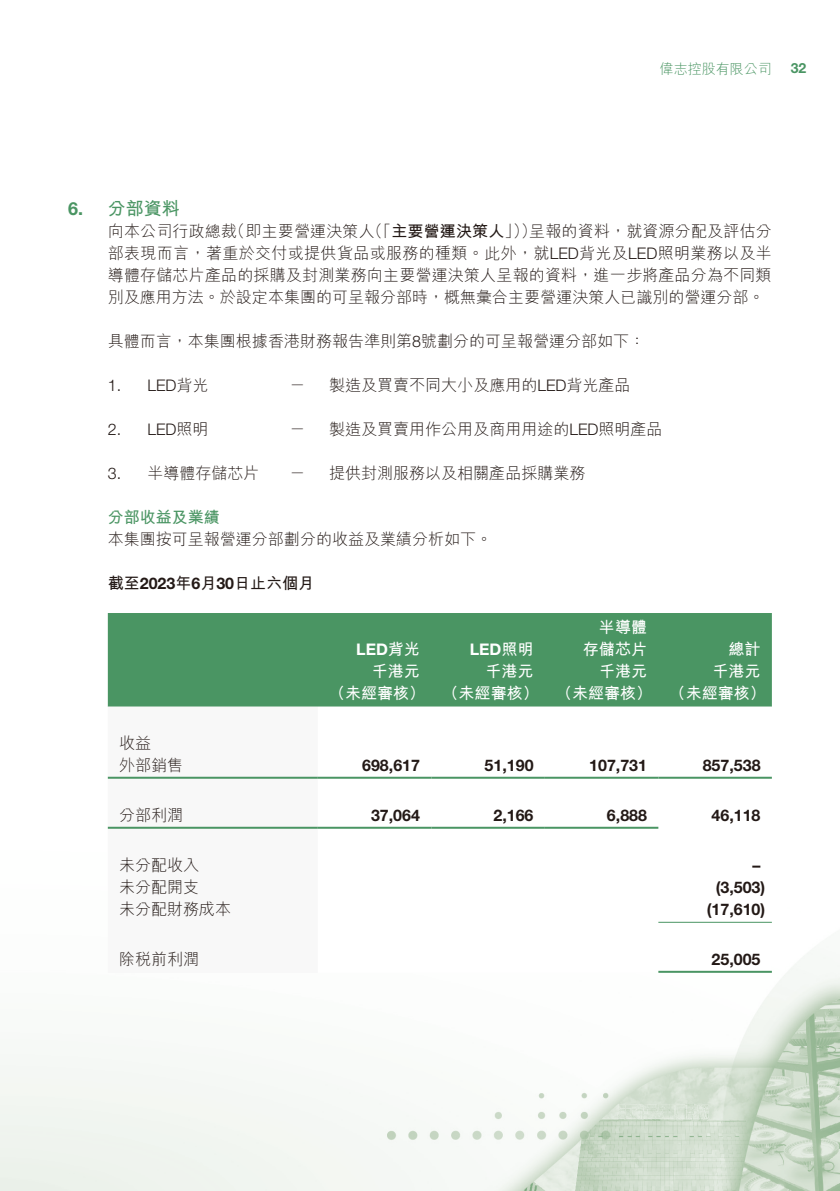
<style>
.page{position:relative;width:840px;height:1191px;background:#fff}
.page>*{position:absolute;margin:0;border:0;box-sizing:border-box;transform-origin:0 0}
.t1{font:700 18px "M Hei HK";color:#4a9563}
.t2{font:700 18px "Helvetica Neue LT Std";color:#4a9563}
.t3{font:300 16px/22px "M Hei HK";color:#231916}
.t4{font:700 16px "Helvetica Neue LT Std";color:#231916}
.t5{font:700 16px/22px "M Hei HK";color:#fff}
.t6{font:700 16px "M Hei HK";letter-spacing:.01em;color:#231916}
.t7{font:300 16px "Helvetica Neue LT Std";color:#231916}
.t8{font:700 16px "Helvetica Neue LT Std";color:#fff}
.t9{font:700 16px "M Hei HK";color:#4a9563}
.t10{font:300 14px "M Hei HK";color:#4a9563}
.t11{font:700 14px "Helvetica Neue LT Std";color:#4a9563}
.s1{font-weight:300}
.s2{font-family:"Helvetica Neue LT Std"}
.s3{font-family:"M Hei HK"}
</style>
<div class="page">
<img style="left:0;top:613px;width:839px;height:578px">
<div style="left:108px;top:613px;width:663px;height:93px;background:#4a9563"></div>
<svg style="left:108px;top:706px;width:209px;height:266px"></svg>
<svg style="left:317px;top:706px;width:454px;height:266px"></svg>
<hr style="left:108px;top:776px;width:209px;height:2px;background:#4a9563">
<hr style="left:317px;top:776px;width:114px;height:2px;background:#4a9563">
<hr style="left:431px;top:776px;width:113px;height:2px;background:#4a9563">
<hr style="left:544px;top:776px;width:114px;height:2px;background:#4a9563">
<hr style="left:658px;top:776px;width:113px;height:2px;background:#4a9563">
<hr style="left:108px;top:826px;width:209px;height:2px;background:#4a9563">
<hr style="left:317px;top:826px;width:114px;height:2px;background:#4a9563">
<hr style="left:431px;top:826px;width:113px;height:2px;background:#4a9563">
<hr style="left:544px;top:826px;width:114px;height:2px;background:#4a9563">
<hr style="left:658px;top:921px;width:113px;height:1px;background:#4a9563">
<hr style="left:658px;top:970px;width:113px;height:2px;background:#4a9563">
<p class="t10" style="left:659px;top:62px;width:113px">偉志控股有限公司</p>
<p class="t11" style="left:790px;top:59px;width:17px">32</p>
<p class="t2" style="left:68px;top:197px;width:17px">6.</p>
<p class="t1" style="left:108px;top:195px;width:73px">分部資料</p>
<p class="t3" style="left:229px;top:220px;width:147px">（即主要營運決策人</p>
<p class="t6" style="left:367px;top:219px;width:171px"><span class="s1">（「</span>主要營運決策人<span class="s1">」））</span></p>
<p class="t3" style="left:108px;top:220px;width:665px">向本公司行政總裁<br>部表現而言，著重於交付或提供貨品或服務的種類。此外，就<span class="s2">LED</span>背光及<span class="s2">LED</span>照明業務以及半導體存儲芯片產品的採購及封測業務向主要營運決策人呈報的資料，進一步將產品分為不同類別及應用方法。於設定本集團的可呈報分部時，概無彙合主要營運決策人已識別的營運分部。</p>
<p class="t3" style="left:108px;top:330px;width:538px">具體而言，本集團根據香港財務報告準則第<span class="s2">8</span>號劃分的可呈報營運分部如下：</p>
<p class="t3" style="left:329px;top:374px;width:303px">製造及買賣不同大小及應用的<span class="s2">LED</span>背光產品</p>
<p class="t3" style="left:529px;top:220px;width:244px">呈報的資料，就資源分配及評估分</p>
<p class="t7" style="left:147px;top:375px;width:63px">LED<span class="s3">背光</span></p>
<p class="t7" style="left:108px;top:375px;width:15px">1.</p>
<p class="t3" style="left:289px;top:374px;width:17px">－</p>
<p class="t7" style="left:108px;top:419px;width:15px">2.</p>
<p class="t7" style="left:147px;top:419px;width:63px">LED<span class="s3">照明</span></p>
<p class="t3" style="left:289px;top:418px;width:17px">－</p>
<p class="t3" style="left:329px;top:418px;width:335px">製造及買賣用作公用及商用用途的<span class="s2">LED</span>照明產品</p>
<p class="t3" style="left:147px;top:462px;width:113px">半導體存儲芯片</p>
<p class="t3" style="left:329px;top:462px;width:257px">提供封測服務以及相關產品採購業務</p>
<p class="t7" style="left:108px;top:463px;width:15px">3.</p>
<p class="t9" style="left:108px;top:505px;width:113px">分部收益及業績</p>
<p class="t3" style="left:108px;top:528px;width:385px">本集團按可呈報營運分部劃分的收益及業績分析如下。</p>
<p class="t6" style="left:108px;top:571px;width:208px">截至<span class="s2">2023</span>年月<span class="s2">6 30</span>日止六個月</p>
<p class="t3" style="left:289px;top:462px;width:17px">－</p>
<p class="t5" style="left:598px;top:614px;width:49px">半導體</p>
<p class="t8" style="left:356px;top:639px;width:65px">LED<span class="s3">背光</span></p>
<p class="t8" style="left:469px;top:639px;width:65px">LED<span class="s3">照明</span></p>
<p class="t5" style="left:582px;top:636px;width:65px">存儲芯片</p>
<p class="t5" style="left:728px;top:636px;width:33px">總計</p>
<p class="t5" style="left:329px;top:658px;width:438px;text-indent:43px">千港元<br>（未經審核） （未經審核） （未經審核） （未經審核(</p>
<p class="t5" style="left:485px;top:658px;width:50px">千港元</p>
<p class="t5" style="left:598px;top:658px;width:49px">千港元</p>
<p class="t5" style="left:712px;top:658px;width:49px">千港元</p>
<p class="t3" style="left:119px;top:731px;width:33px">收益</p>
<p class="t3" style="left:119px;top:753px;width:65px">外部銷售</p>
<p class="t4" style="left:362px;top:755px;width:59px">698,617</p>
<p class="t4" style="left:484px;top:755px;width:50px">51,190</p>
<p class="t4" style="left:589px;top:755px;width:59px">107,731</p>
<p class="t4" style="left:702px;top:755px;width:59px">857,538</p>
<p class="t3" style="left:119px;top:803px;width:65px">分部利潤</p>
<p class="t4" style="left:371px;top:805px;width:50px">37,064</p>
<p class="t4" style="left:493px;top:805px;width:42px">2,166</p>
<p class="t4" style="left:606px;top:805px;width:42px">6,888</p>
<p class="t4" style="left:711px;top:805px;width:50px">46,118</p>
<p class="t3" style="left:119px;top:853px;width:81px">未分配收入</p>
<p class="t4" style="left:752px;top:855px;width:9px">–</p>
<p class="t3" style="left:119px;top:875px;width:81px">未分配開支</p>
<p class="t4" style="left:715px;top:877px;width:51px">)3,503(</p>
<p class="t3" style="left:119px;top:897px;width:113px">未分配財務成本</p>
<p class="t4" style="left:706px;top:899px;width:60px">)17,610(</p>
<p class="t3" style="left:119px;top:947px;width:81px">除稅前利潤</p>
<p class="t4" style="left:711px;top:949px;width:50px">25,005</p>
</div>
